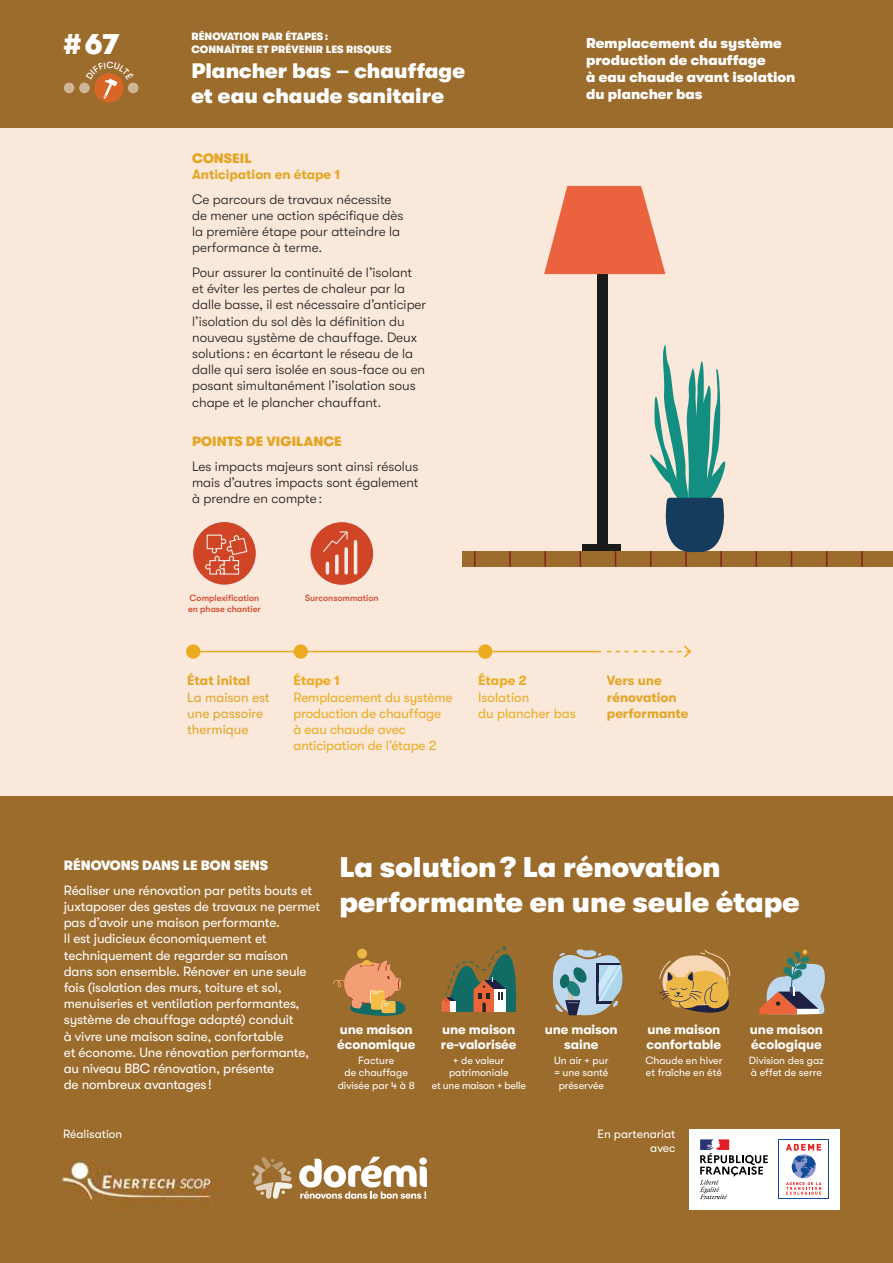
<style>
.page{position:relative;width:893px;height:1263px;background:#fff}
.page>*{position:absolute;margin:0;border:0;box-sizing:border-box;transform-origin:0 0}
.t1{font:900 28.5px/34.2px "GT Walsheim";color:#fff}
.t2{font:900 21px/25.2px "GT Walsheim";color:#fff}
.t3{font:900 14.25px/17.1px "GT Walsheim";color:#fff}
.t4{font:300 13.5px/16.2px "GT Walsheim";color:#1a1a1a}
.t5{font:13.5px/16.2px "GT Walsheim";letter-spacing:-.01em;color:#fff}
.t6{font:13.5px/16.2px "GT Walsheim";letter-spacing:-.01em;color:#ebab20}
.t7{font:700 13.5px/15px "GT Walsheim";letter-spacing:-.01em;color:#fff}
.t8{font:700 13.5px/16.2px "GT Walsheim";color:#e3a625}
.t9{font:13.5px/16.2px "GT Walsheim";color:#e3a625}
.t10{font:900 13.5px "GT Walsheim";color:#e3a625}
.t11{font:900 13.5px "GT Walsheim";color:#fff}
.t12{font:700 13.5px "GT Walsheim";color:#ebab20}
.t13{font:12px/14.4px "GT Walsheim";color:#fff;text-align:right}
.t14{font:10.5px/12.6px "GT Walsheim";color:#fff;text-align:center}
.t15{font:900 10.5px/12.6px "GT Walsheim";color:#fff}
.t16{font:500 9px/11.2px "GT Walsheim";color:#d14527}
</style>
<div class="page">
<div style="left:0;top:119px;width:892px;height:677px;background:#fae8db"></div>
<div style="left:0;top:796px;width:892px;height:467px;background:#9c6c2d"></div>
<div style="left:0;top:0;width:892px;height:128px;background:#9c6c2d"></div>
<svg style="left:299px;top:1157px;width:128px;height:42px"></svg>
<svg style="left:252px;top:1157px;width:40px;height:42px"></svg>
<svg style="left:94px;top:73px;width:30px;height:30px"></svg>
<div style="left:64px;top:83px;width:10px;height:10px;background:#cfb597;border-radius:50%"></div>
<div style="left:128px;top:83px;width:10px;height:10px;background:#cfb597;border-radius:50%"></div>
<div style="left:79px;top:83px;width:11px;height:10px;background:#cfb597;border-radius:50%"></div>
<div style="left:192px;top:521px;width:64px;height:64px;background:#d14527;border-radius:50%"></div>
<div style="left:192px;top:521px;width:65px;height:65px;border:1px solid #efebe4;border-radius:50%"></div>
<svg style="left:205px;top:534px;width:43px;height:41px"></svg>
<div style="left:310px;top:522px;width:64px;height:63px;background:#d14527;border-radius:50%"></div>
<div style="left:309px;top:521px;width:65px;height:65px;border:1px solid #efebe4;border-radius:50%"></div>
<svg style="left:326px;top:563px;width:3px;height:10px"></svg>
<hr style="left:335px;top:556px;width:3px;height:17px;background:#efebe4">
<svg style="left:344px;top:553px;width:4px;height:20px"></svg>
<hr style="left:354px;top:542px;width:3px;height:31px;background:#efebe4">
<svg style="left:323px;top:531px;width:25px;height:22px"></svg>
<svg style="left:552px;top:949px;width:70px;height:67px"></svg>
<svg style="left:759px;top:949px;width:66px;height:65px"></svg>
<svg style="left:441px;top:946px;width:76px;height:66px"></svg>
<svg style="left:659px;top:949px;width:71px;height:64px"></svg>
<svg style="left:333px;top:948px;width:73px;height:68px"></svg>
<div style="left:689px;top:1129px;width:150px;height:80px;background:#fff"></div>
<svg style="left:700px;top:1139px;width:67px;height:60px"></svg>
<svg style="left:786px;top:1144px;width:35px;height:51px"></svg>
<img style="left:62px;top:1161px;width:155px;height:42px">
<hr style="left:191px;top:651px;width:410px;height:1px;background:#ebab20">
<div style="left:478px;top:644px;width:14px;height:15px;background:#ebab20;border-radius:50%"></div>
<div style="left:186px;top:644px;width:14px;height:15px;background:#ebab20;border-radius:50%"></div>
<div style="left:293px;top:644px;width:15px;height:15px;background:#ebab20;border-radius:50%"></div>
<svg style="left:607px;top:645px;width:85px;height:13px"></svg>
<div style="left:462px;top:551px;width:147px;height:16px;background:#9c6c2d"></div>
<div style="left:604px;top:551px;width:147px;height:16px;background:#9c6c2d"></div>
<div style="left:746px;top:551px;width:146px;height:16px;background:#9c6c2d"></div>
<svg style="left:474px;top:551px;width:1px;height:16px"></svg>
<svg style="left:509px;top:551px;width:1px;height:16px"></svg>
<svg style="left:544px;top:551px;width:2px;height:16px"></svg>
<svg style="left:579px;top:551px;width:2px;height:16px"></svg>
<svg style="left:614px;top:551px;width:2px;height:16px"></svg>
<svg style="left:755px;top:551px;width:2px;height:16px"></svg>
<svg style="left:790px;top:551px;width:2px;height:16px"></svg>
<svg style="left:826px;top:551px;width:1px;height:16px"></svg>
<svg style="left:861px;top:551px;width:1px;height:16px"></svg>
<div style="left:596px;top:212px;width:11px;height:339px;background:#1a1a1a"></div>
<svg style="left:544px;top:186px;width:121px;height:88px"></svg>
<div style="left:582px;top:545px;width:39px;height:6px;background:#1a1a1a"></div>
<svg style="left:650px;top:344px;width:76px;height:223px"></svg>
<svg style="left:86px;top:73px;width:48px;height:26px"></svg>
<h1 class="t1" style="left:64px;top:29px;width:57px"># 67</h1>
<p class="t15" style="left:191px;top:31px;width:201px">RÉNOVATION PAR ÉTAPES :<br>CONNAÎTRE ET PRÉVENIR LES RISQUES</p>
<h2 class="t2" style="left:191px;top:60px;width:275px">Plancher bas – chauffage et eau chaude sanitaire</h2>
<p class="t10" style="left:192px;top:153px;width:61px">CONSEIL</p>
<p class="t8" style="left:192px;top:167px;width:150px">Anticipation en étape 1</p>
<p class="t4" style="left:192px;top:192px;width:213px">Ce parcours de travaux nécessite de mener une action spécifique dès la première étape pour atteindre la performance à terme.</p>
<p class="t4" style="left:192px;top:266px;width:236px">Pour assurer la continuité de l’isolant et éviter les pertes de chaleur par la dalle basse, il est nécessaire d’anticiper l’isolation du sol dès la définition du nouveau système de chauffage. Deux solutions : en écartant le réseau de la dalle qui sera isolée en sous-face ou en posant simultanément l’isolation sous chape et le plancher chauffant.</p>
<p class="t10" style="left:192px;top:437px;width:151px">POINTS DE VIGILANCE</p>
<p class="t4" style="left:192px;top:460px;width:228px;text-align:justify">Les impacts majeurs sont ainsi résolus mais d’autres impacts sont également à prendre en compte :</p>
<p class="t3" style="left:586px;top:35px;width:211px">Remplacement du système production de chauffage<br>à eau chaude avant isolation du plancher bas</p>
<p class="t16" style="left:188px;top:593px;width:74px">Complexification en phase chantier</p>
<p class="t16" style="left:305px;top:593px;width:75px">Surconsommation</p>
<p class="t8" style="left:187px;top:674px;width:64px">État inital</p>
<p class="t9" style="left:187px;top:690px;width:84px">La maison est une passoire thermique</p>
<p class="t12" style="left:293px;top:676px;width:48px">Étape 1</p>
<p class="t6" style="left:293px;top:690px;width:161px">Remplacement du système production de chauffage<br>à eau chaude avec anticipation de l’étape 2</p>
<p class="t12" style="left:478px;top:676px;width:50px">Étape 2</p>
<p class="t6" style="left:478px;top:690px;width:99px">Isolation<br>du plancher bas</p>
<p class="t8" style="left:607px;top:674px;width:83px">Vers une rénovation performante</p>
<p class="t11" style="left:64px;top:861px;width:206px">RÉNOVONS DANS LE BON SENS</p>
<p class="t5" style="left:64px;top:883px;width:258px">Réaliser une rénovation par petits bouts et juxtaposer des gestes de travaux ne permet pas d’avoir une maison performante.<br>Il est judicieux économiquement et techniquement de regarder sa maison dans son ensemble. Rénover en une seule fois (isolation des murs, toiture et sol, menuiseries et ventilation performantes, système de chauffage adapté) conduit<br>à vivre une maison saine, confortable<br>et économe. Une rénovation performante, au niveau BBC rénovation, présente<br>de nombreux avantages !</p>
<p class="t13" style="left:63px;top:1128px;width:61px">Réalisation</p>
<h1 class="t1" style="left:339px;top:852px;width:462px">La solution ? La rénovation performante en une seule étape</h1>
<p class="t7" style="left:337px;top:1023px;width:80px">une maison économique</p>
<p class="t14" style="left:338px;top:1055px;width:79px">Facture<br>de chauffage divisée par 4 à 8</p>
<p class="t7" style="left:441px;top:1023px;width:77px">une maison re-valorisée</p>
<p class="t14" style="left:432px;top:1055px;width:96px">+ de valeur patrimoniale<br>et une maison + belle</p>
<p class="t7" style="left:545px;top:1023px;width:74px;text-align:center">une maison saine</p>
<p class="t14" style="left:554px;top:1055px;width:56px">Un air + pur = une santé préservée</p>
<p class="t7" style="left:646px;top:1023px;width:76px">une maison confortable</p>
<p class="t14" style="left:645px;top:1055px;width:79px;text-align:left">Chaude en hiver et fraîche en été</p>
<p class="t13" style="left:597px;top:1128px;width:79px">En partenariat avec</p>
<p class="t7" style="left:750px;top:1023px;width:74px">une maison écologique</p>
<p class="t14" style="left:749px;top:1055px;width:76px;text-align:left">Division des gaz à effet de serre</p>
</div>
